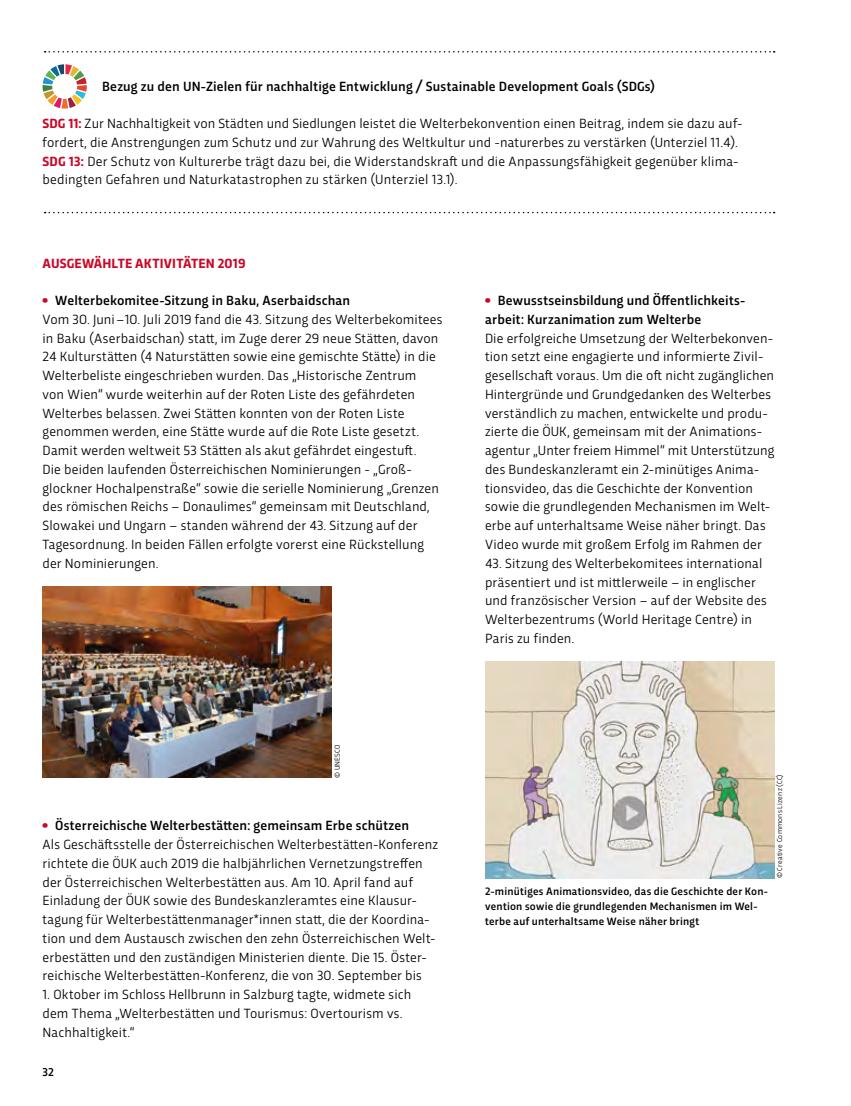
<style>
.page{position:relative;width:851px;height:1106px;background:#fff}
.page>*{position:absolute;margin:0;border:0;box-sizing:border-box;transform-origin:0 0}
.t1{font:13.95px/18.8px "Trasandina";letter-spacing:.01em;color:#000}
.t2{font:500 13.95px/18.8px "Trasandina";letter-spacing:.01em;color:#000}
.t3{font:700 13.95px "Trasandina";letter-spacing:.015em;color:#ca0928}
.t4{font:500 12px "Trasandina";color:#000}
.t5{font:500 11.25px/15px "Trasandina";letter-spacing:.02em;color:#000}
.t6{font:7.5px "Trasandina";letter-spacing:.03em;color:#000}
.s1{font-weight:700;color:#ca0928}
.s2{font-family:"Trasandina Ultra";color:#ca0928}
.s3{font-weight:500}
.s4{font-family:"Trasandina Ultra";font-weight:400;color:#ca0928}
</style>
<div class="page">
<svg style="left:43px;top:64px;width:44px;height:45px"></svg>
<svg style="left:45px;top:51px;width:729px;height:2px"></svg>
<svg style="left:45px;top:212px;width:729px;height:1px"></svg>
<img style="left:43px;top:586px;width:289px;height:192px">
<img style="left:485px;top:661px;width:289px;height:217px">
<p class="t2" style="left:102px;top:75px;width:554px">Bezug zu den UN-Zielen für nachhaltige Entwicklung / Sustainable Development Goals (SDGs)</p>
<p class="t1" style="left:43px;top:113px;width:701px"><span class="s1">SDG 11:</span> Zur Nachhaltigkeit von Städten und Siedlungen leistet die Welterbekonvention einen Beitrag, indem sie dazu auf&shy;fordert, die Anstrengungen zum Schutz und zur Wahrung des Weltkultur und -naturerbes zu verstärken (Unterziel 11.4).<br><span class="s1">SDG 13:</span> Der Schutz von Kulturerbe trägt dazu bei, die Widerstandskraft und die Anpassungsfähigkeit gegenüber klima&shy;bedingten Gefahren und Naturkatastrophen zu stärken (Unterziel 13.1).</p>
<p class="t3" style="left:43px;top:253px;width:204px">AUSGEWÄHLTE AKTIVITÄTEN 2019</p>
<p class="t1" style="left:43px;top:290px;width:401px"><span class="s2">•</span> <span class="s3">Welterbekomitee-Sitzung in Baku, Aserbaidschan<br></span>Vom 30. Juni–10. Juli 2019 fand die 43. Sitzung des Welterbekomitees in Baku (Aserbaidschan) statt, im Zuge derer 29 neue Stätten, davon 24 Kulturstätten (4 Naturstätten sowie eine gemischte Stätte) in die Welterbeliste eingeschrieben wurden. Das „Historische Zentrum<br>von Wien“ wurde weiterhin auf der Roten Liste des gefährdeten Welterbes belassen. Zwei Stätten konnten von der Roten Liste genommen werden, eine Stätte wurde auf die Rote Liste gesetzt.<br>Damit werden weltweit 53 Stätten als akut gefährdet eingestuft.<br>Die beiden laufenden Österreichischen Nominierungen - „Groß&shy;glockner Hochalpenstraße“ sowie die serielle Nominierung „Grenzen des römischen Reichs – Donaulimes“ gemeinsam mit Deutschland, Slowakei und Ungarn – standen während der 43. Sitzung auf der Tagesordnung. In beiden Fällen erfolgte vorerst eine Rückstellung der Nominierungen.</p>
<p class="t6" style="left:332px;top:778px;width:35px;rotate:-90deg">© UNESCO</p>
<p class="t1" style="left:43px;top:815px;width:397px"><span class="s2">•</span> <span class="s3">Österreichische Welterbestätten: gemeinsam Erbe schützen<br></span>Als Geschäftsstelle der Österreichischen Welterbestätten-Konferenz richtete die ÖUK auch 2019 die halbjährlichen Vernetzungstreffen der Österreichischen Welterbestätten aus. Am 10. April fand auf Einladung der ÖUK sowie des Bundeskanzleramtes eine Klausur&shy;tagung für Welterbestättenmanager*innen statt, die der Koordina&shy;tion und dem Austausch zwischen den zehn Österreichischen Welt&shy;erbestätten und den zuständigen Ministerien diente. Die 15. Öster&shy;reichische Welterbestätten-Konferenz, die von 30. September bis</p>
<p class="t1" style="left:43px;top:984px;width:370px">1. Oktober im Schloss Hellbrunn in Salzburg tagte, widmete sich dem Thema „Welterbestätten und Tourismus: Overtourism vs.<br>Nachhaltigkeit.“</p>
<p class="t4" style="left:43px;top:1063px;width:13px">32</p>
<p class="t2" style="left:485px;top:290px;width:262px"><span class="s4">•</span> Bewusstseinsbildung und Öffentlichkeits&shy;arbeit: Kurzanimation zum Welterbe</p>
<p class="t1" style="left:485px;top:327px;width:291px">Die erfolgreiche Umsetzung der Welterbekonven&shy;tion setzt eine engagierte und informierte Zivil&shy;gesellschaft voraus. Um die oft nicht zugänglichen Hintergründe und Grundgedanken des Welterbes verständlich zu machen, entwickelte und produ&shy;zierte die ÖUK, gemeinsam mit der Animations&shy;agentur „Unter freiem Himmel“ mit Unterstützung des Bundeskanzleramt ein 2-minütiges Anima&shy;tionsvideo, das die Geschichte der Konvention sowie die grundlegenden Mechanismen im Welt&shy;erbe auf unterhaltsame Weise näher bringt. Das Video wurde mit großem Erfolg im Rahmen der</p>
<p class="t1" style="left:485px;top:552px;width:283px">43. Sitzung des Welterbekomitees international präsentiert und ist mittlerweile – in englischer und französischer Version – auf der Website des Welterbezentrums (World Heritage Centre) in Paris zu finden.</p>
<p class="t5" style="left:485px;top:882px;width:284px">2-minütiges Animationsvideo, das die Geschichte der Kon&shy;vention sowie die grundlegenden Mechanismen im Wel&shy;terbe auf unterhaltsame Weise näher bringt</p>
<p class="t6" style="left:774px;top:878px;width:106px;rotate:-90deg">© Creative Commons Lizenz (CC)</p>
</div>
